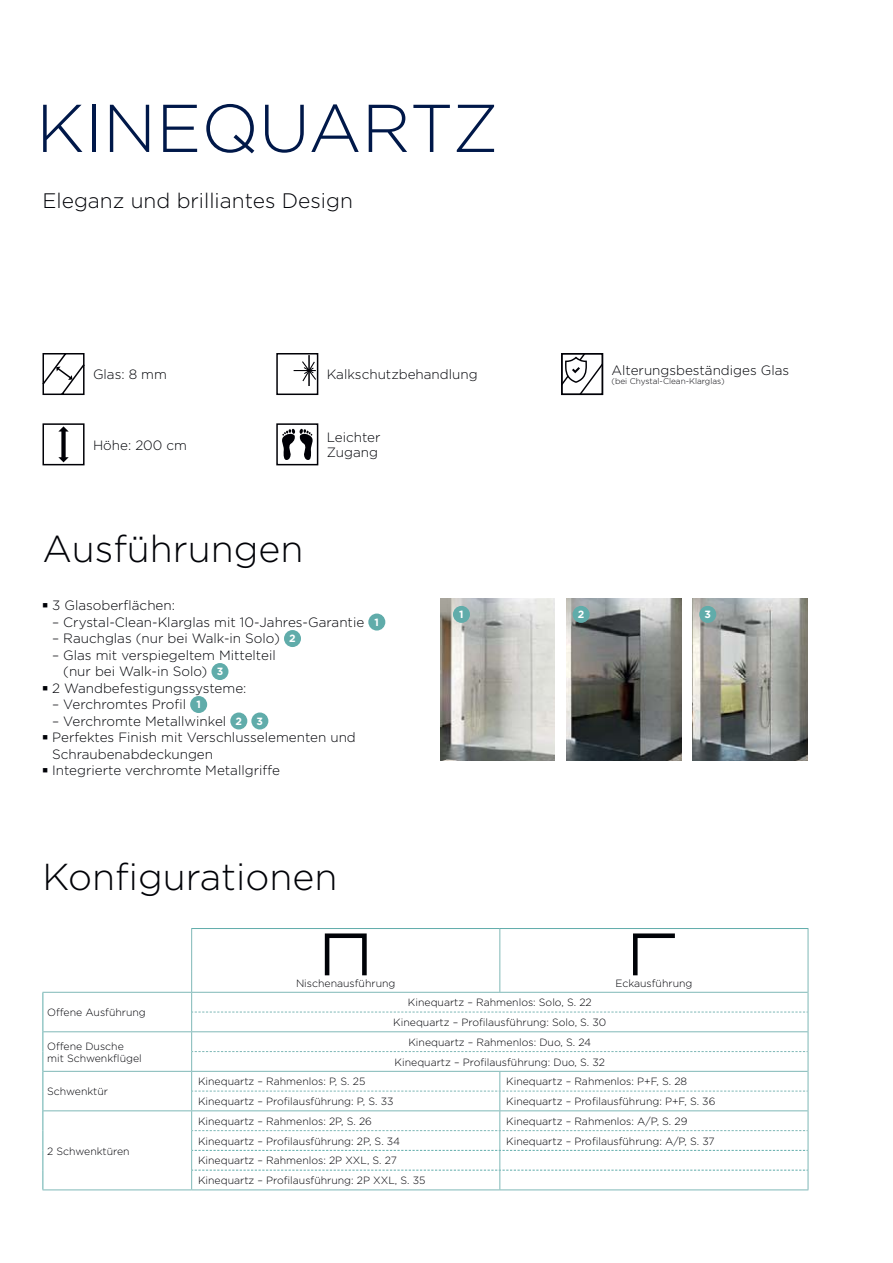
<style>
.page{position:relative;width:893px;height:1263px;background:#fff}
.page>*{position:absolute;margin:0;border:0;box-sizing:border-box;transform-origin:0 0}
.t1{font:300 67.5px "Gotham";color:#001849}
.t2{font:300 37.5px "Gotham";color:#000207}
.t3{font:300 21px "Gotham";color:#000207}
.t4{font:300 13.5px/16.5px "Gotham";color:#000207}
.t5{font:300 10.5px/19.8px "Gotham";color:#000207;text-align:center}
.t6{font:700 10.5px "Gotham";color:#fff}
.t7{font:300 8.25px "Gotham";color:#000207}
.s1{font-weight:700;font-size:10.5px;color:#fff}
</style>
<div class="page">
<hr style="left:191px;top:928px;width:309px;height:1px;background:#60acaa">
<hr style="left:500px;top:928px;width:308px;height:1px;background:#60acaa">
<hr style="left:43px;top:992px;width:149px;height:1px;background:#7fb8b7">
<hr style="left:43px;top:1031px;width:149px;height:1px;background:#7fb8b7">
<hr style="left:43px;top:1071px;width:149px;height:1px;background:#7fb8b7">
<svg style="left:43px;top:993px;width:1px;height:197px"></svg>
<hr style="left:43px;top:1110px;width:149px;height:1px;background:#7fb8b7">
<hr style="left:42px;top:1190px;width:150px;height:1px;background:#7fb8b7">
<hr style="left:192px;top:1190px;width:308px;height:1px;background:#7fb8b7">
<hr style="left:500px;top:1190px;width:308px;height:1px;background:#7fb8b7">
<svg style="left:191px;top:929px;width:618px;height:261px"></svg>
<div style="left:368px;top:614px;width:17px;height:17px;background:#60acaa;border-radius:50%"></div>
<div style="left:284px;top:630px;width:17px;height:17px;background:#60acaa;border-radius:50%"></div>
<div style="left:211px;top:663px;width:17px;height:17px;background:#60acaa;border-radius:50%"></div>
<div style="left:190px;top:696px;width:17px;height:17px;background:#60acaa;border-radius:50%"></div>
<div style="left:230px;top:713px;width:17px;height:17px;background:#60acaa;border-radius:50%"></div>
<div style="left:251px;top:713px;width:17px;height:17px;background:#60acaa;border-radius:50%"></div>
<img style="left:693px;top:598px;width:115px;height:162px">
<img style="left:566px;top:598px;width:115px;height:162px">
<img style="left:440px;top:598px;width:115px;height:162px">
<svg style="left:43px;top:353px;width:42px;height:42px"></svg>
<div style="left:276px;top:353px;width:42px;height:42px;border:2px solid #000006"></div>
<hr style="left:308px;top:355px;width:2px;height:31px;background:#000006">
<svg style="left:294px;top:360px;width:23px;height:22px"></svg>
<div style="left:561px;top:353px;width:42px;height:42px;border:1px solid #000006"></div>
<svg style="left:562px;top:354px;width:40px;height:40px"></svg>
<div style="left:43px;top:423px;width:42px;height:42px;border:2px solid #000006"></div>
<div style="left:61px;top:431px;width:5px;height:27px;background:#000006"></div>
<svg style="left:58px;top:426px;width:11px;height:6px"></svg>
<svg style="left:58px;top:457px;width:11px;height:5px"></svg>
<div style="left:276px;top:423px;width:42px;height:42px;border:2px solid #000006"></div>
<svg style="left:282px;top:428px;width:31px;height:32px"></svg>
<div style="left:453px;top:606px;width:17px;height:17px;background:#60acaa;border-radius:50%"></div>
<div style="left:573px;top:606px;width:17px;height:17px;background:#60acaa;border-radius:50%"></div>
<div style="left:699px;top:606px;width:17px;height:17px;background:#60acaa;border-radius:50%"></div>
<h1 class="t1" style="left:36px;top:101px;width:464px">KINEQUARTZ</h1>
<h3 class="t3" style="left:43px;top:193px;width:312px">Eleganz und brilliantes Design</h3>
<p class="t4" style="left:93px;top:367px;width:75px">Glas: 8 mm</p>
<p class="t4" style="left:327px;top:367px;width:152px">Kalkschutzbehandlung</p>
<p class="t4" style="left:611px;top:362px;width:179px">Alterungsbeständiges Glas</p>
<p class="t7" style="left:611px;top:378px;width:115px">(bei Chystal-Clean-Klarglas)</p>
<p class="t4" style="left:93px;top:438px;width:96px">Höhe: 200 cm</p>
<p class="t4" style="left:327px;top:431px;width:55px;line-height:15px">Leichter<br>Zugang</p>
<h2 class="t2" style="left:43px;top:533px;width:262px">Ausführungen</h2>
<p class="t4" style="left:52px;top:598px;width:124px">3 Glasoberflächen:</p>
<p class="t4" style="left:52px;top:615px;width:328px">– Crystal-Clean-Klarglas mit 10-Jahres-Garantie <span class="s1">1</span></p>
<p class="t4" style="left:52px;top:631px;width:245px">– Rauchglas (nur bei Walk-in Solo) <span class="s1">2</span></p>
<p class="t4" style="left:52px;top:648px;width:225px">– Glas mit verspiegeltem Mittelteil</p>
<p class="t4" style="left:63px;top:664px;width:161px">(nur bei Walk-in Solo) <span class="s1">3</span></p>
<p class="t4" style="left:52px;top:681px;width:196px">2 Wandbefestigungssysteme:</p>
<p class="t4" style="left:52px;top:697px;width:150px">– Verchromtes Profil <span class="s1">1</span></p>
<p class="t4" style="left:52px;top:714px;width:305px">– Verchromte Metallwinkel <span class="s1">2 3<br></span>Perfektes Finish mit Verschlusselementen und Schraubenabdeckungen<br>Integrierte verchromte Metallgriffe</p>
<h2 class="t2" style="left:43px;top:862px;width:296px">Konfigurationen</h2>
<p class="t6" style="left:459px;top:610px;width:6px">1</p>
<p class="t6" style="left:578px;top:610px;width:8px">2</p>
<p class="t6" style="left:704px;top:610px;width:8px">3</p>
<p class="t5" style="left:296px;top:974px;width:101px">Nischenausführung</p>
<p class="t5" style="left:615px;top:974px;width:79px">Eckausführung</p>
<p class="t5" style="left:47px;top:1003px;width:100px">Offene Ausführung</p>
<p class="t5" style="left:393px;top:993px;width:215px">Kinequartz – Rahmenlos: Solo, S. 22<br>Kinequartz – Profilausführung: Solo, S. 30</p>
<p class="t5" style="left:47px;top:1041px;width:96px;line-height:12px;text-align:left">Offene Dusche mit Schwenkflügel</p>
<p class="t5" style="left:395px;top:1033px;width:212px">Kinequartz – Rahmenlos: Duo, S. 24<br>Kinequartz – Profilausführung: Duo, S. 32</p>
<p class="t5" style="left:47px;top:1082px;width:62px">Schwenktür</p>
<p class="t5" style="left:198px;top:1073px;width:169px">Kinequartz – Rahmenlos: P, S. 25</p>
<p class="t5" style="left:506px;top:1073px;width:182px">Kinequartz – Rahmenlos: P+F, S. 28</p>
<p class="t5" style="left:198px;top:1092px;width:197px">Kinequartz – Profilausführung: P, S. 33</p>
<p class="t5" style="left:506px;top:1092px;width:211px">Kinequartz – Profilausführung: P+F, S. 36</p>
<p class="t5" style="left:47px;top:1142px;width:84px">2 Schwenktüren</p>
<p class="t5" style="left:198px;top:1112px;width:175px">Kinequartz – Rahmenlos: 2P, S. 26</p>
<p class="t5" style="left:506px;top:1112px;width:183px">Kinequartz – Rahmenlos: A/P, S. 29</p>
<p class="t5" style="left:198px;top:1132px;width:204px">Kinequartz – Profilausführung: 2P, S. 34</p>
<p class="t5" style="left:506px;top:1132px;width:210px">Kinequartz – Profilausführung: A/P, S. 37</p>
<p class="t5" style="left:198px;top:1152px;width:229px;text-align:left">Kinequartz – Rahmenlos: 2P XXL, S. 27<br>Kinequartz – Profilausführung: 2P XXL, S. 35</p>
</div>
